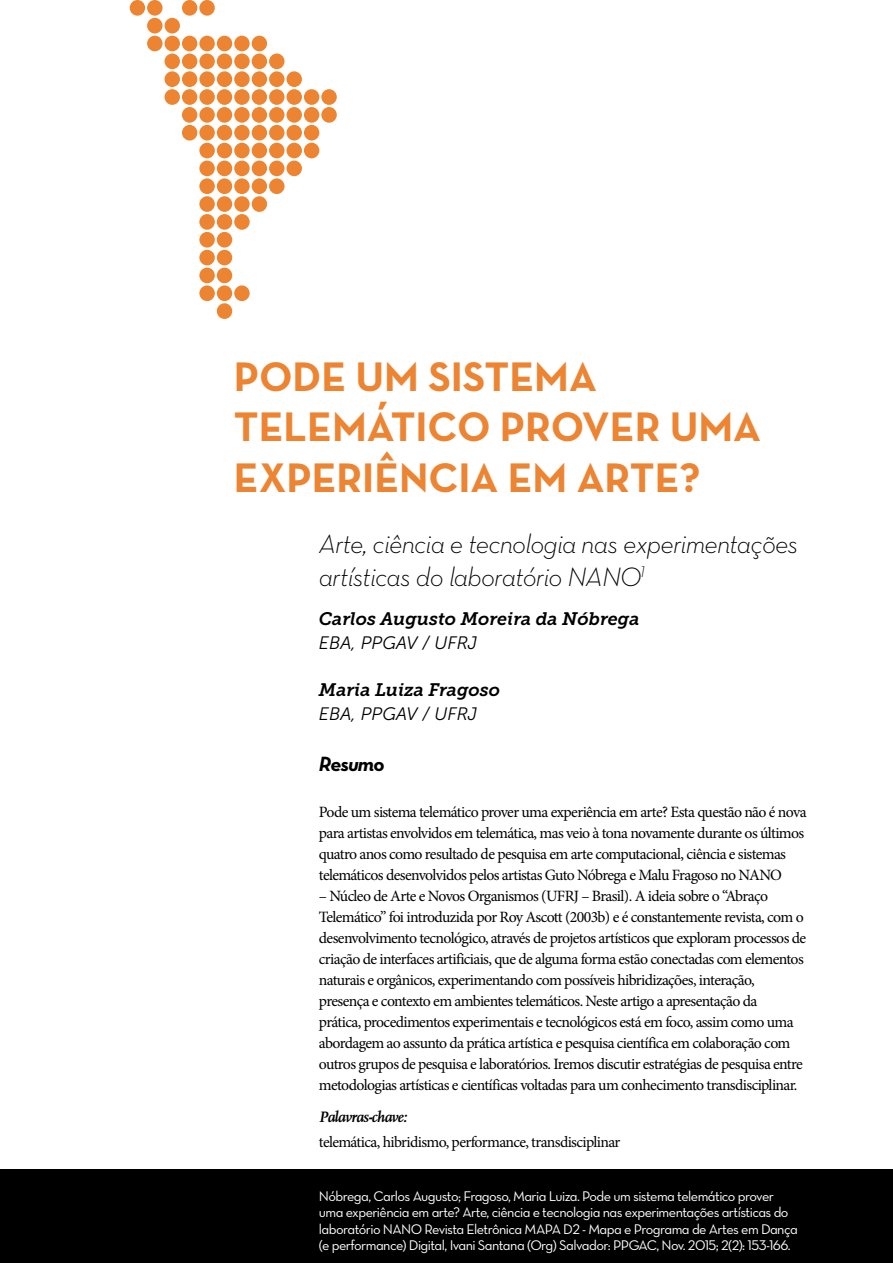
<style>
.page{position:relative;width:893px;height:1263px;background:#fff}
.page>*{position:absolute;margin:0;border:0;box-sizing:border-box;transform-origin:0 0}
.Titulo_Tema{font:700 42px/50.4px "Neutra Text";color:#ec8432}
.Subtitulo_Tema{font:27px/33px "Neutra Text Light Italic Alt";letter-spacing:-.03em;color:#000}
.Titulo_Abstract{font:21px "Neutra Text Bold Italic Alt";letter-spacing:-.04em;color:#000}
.Nome_autores{font:italic 18px/24px "Museo Slab 700";color:#000}
.Ingles_Abstract{font:15.75px/21px "Minion Pro";letter-spacing:-.04em;color:#000}
.Resumo{font:15.75px "Minion Pro";letter-spacing:-.04em;color:#000}
.Titulo_keywords{font:italic 700 15.75px "Scala";letter-spacing:-.04em;color:#000}
.Referencia_primeira{font:14.25px/16.5px "Neutra Text Book Alt";letter-spacing:-.04em;color:#fff}
.s1{font-family:"Museo Sans 300"}
</style>
<div class="page">
<div style="left:0;top:1169px;width:893px;height:94px;background:#000"></div>
<svg style="left:130px;top:0;width:207px;height:319px"></svg>
<p class="Titulo_Tema" style="left:234px;top:350px;width:529px">PODE UM SISTEMA<br>TELEMÁTICO PROVER UMA<br>EXPERIÊNCIA EM ARTE?</p>
<p class="Subtitulo_Tema" style="left:319px;top:527px;width:481px">Arte, ciência e tecnologia nas experimentações artísticas do laboratório NANO<sup>1</sup></p>
<p class="Nome_autores" style="left:319px;top:607px;width:322px">Carlos Augusto Moreira da Nóbrega<br><span class="s1">EBA, PPGAV / UFRJ</span></p>
<p class="Nome_autores" style="left:319px;top:677px;width:183px">Maria Luiza Fragoso<br><span class="s1">EBA, PPGAV / UFRJ</span></p>
<p class="Titulo_Abstract" style="left:319px;top:750px;width:67px">Resumo</p>
<p class="Ingles_Abstract" style="left:319px;top:802px;width:489px">Pode um sistema telemático prover uma experiência em arte? Esta questão não é nova para artistas envolvidos em telemática, mas veio à tona novamente durante os últimos quatro anos como resultado de pesquisa em arte computacional, ciência e sistemas telemáticos desenvolvidos pelos artistas Guto Nóbrega e Malu Fragoso no NANO</p>
<p class="Ingles_Abstract" style="left:319px;top:886px;width:489px">– Núcleo de Arte e Novos Organismos (UFRJ – Brasil). A ideia sobre o “Abraço Telemático” foi introduzida por Roy Ascott (2003b) e é constantemente revista, com o desenvolvimento tecnológico, através de projetos artísticos que exploram processos de criação de interfaces artificiais, que de alguma forma estão conectadas com elementos naturais e orgânicos, experimentando com possíveis hibridizações, interação, presença e contexto em ambientes telemáticos. Neste artigo a apresentação da<br>prática, procedimentos experimentais e tecnológicos está em foco, assim como uma abordagem ao assunto da prática artística e pesquisa científica em colaboração com outros grupos de pesquisa e laboratórios. Iremos discutir estratégias de pesquisa entre metodologias artísticas e científicas voltadas para um conhecimento transdisciplinar.</p>
<p class="Titulo_keywords" style="left:319px;top:1108px;width:90px">Palavras-chave:</p>
<p class="Resumo" style="left:319px;top:1132px;width:303px">telemática, hibridismo, performance, transdisciplinar</p>
<p class="Referencia_primeira" style="left:319px;top:1187px;width:480px">Nóbrega, Carlos Augusto; Fragoso, Maria Luiza. Pode um sistema telemático prover uma experiência em arte? Arte, ciência e tecnologia nas experimentações artísticas do laboratório NANO Revista Eletrônica MAPA D2 - Mapa e Programa de Artes em Dança (e performance) Digital, Ivani Santana (Org) Salvador: PPGAC, Nov. 2015; 2(2): 153-166.</p>
</div>
